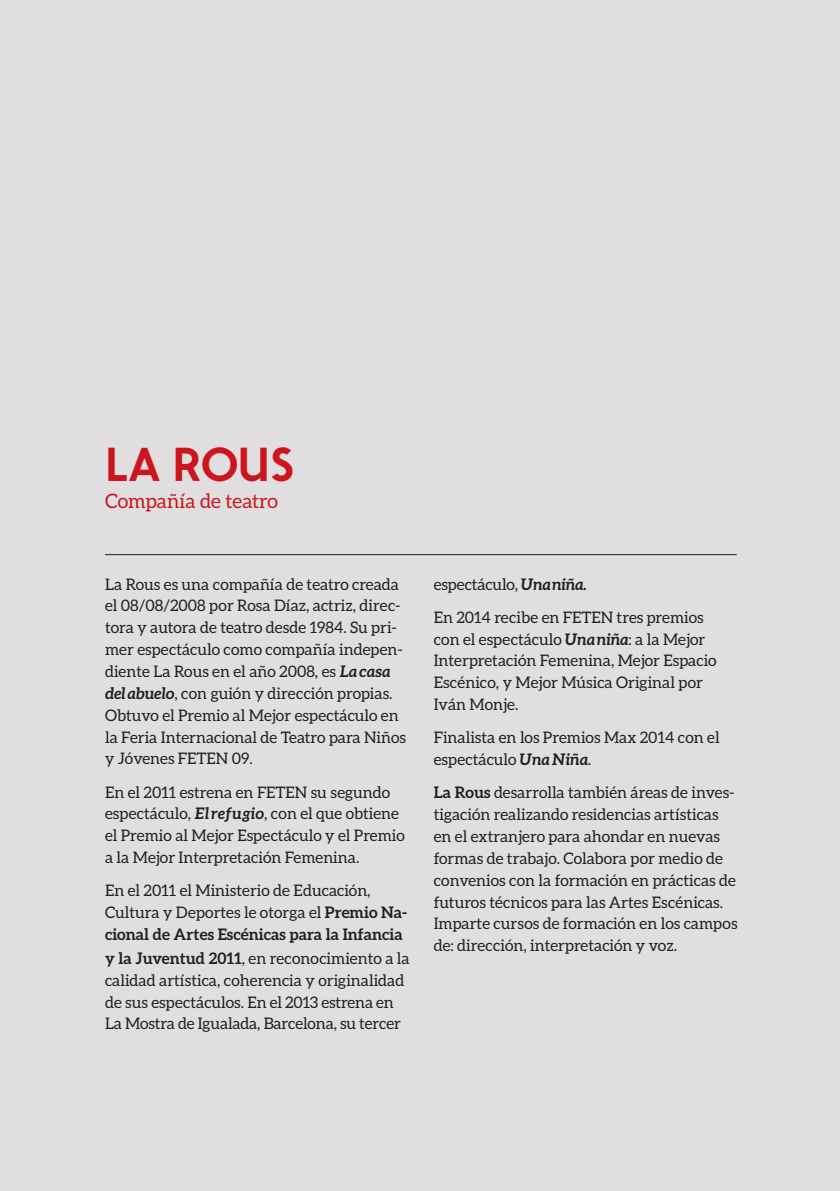
<style>
.page{position:relative;width:840px;height:1191px;background:#fff}
.page>*{position:absolute;margin:0;border:0;box-sizing:border-box;transform-origin:0 0}
.t1{font:700 47.6px "Nordiak";letter-spacing:-.01em;color:#cd151d}
.t2{font:19.8px "Aleo";color:#cd151d}
.t3{font:15.8px/21.8px "Aleo";color:#231f20}
.s1{font-weight:700;font-style:italic}
.s2{font-weight:700}
</style>
<div class="page">
<div style="left:0;top:0;width:839px;height:1191px;background:#e0dedf"></div>
<hr style="left:105px;top:554px;width:631px;height:1px;background:#231f20">
<h1 class="t1" style="left:105px;top:435px;width:191px">LA ROUS</h1>
<p class="t2" style="left:105px;top:490px;width:174px">Compañía de teatro</p>
<p class="t3" style="left:105px;top:573px;width:302px">La Rous es una compañía de teatro creada el 08/08/2008 por Rosa Díaz, actriz, direc&shy;tora y autora de teatro desde 1984. Su pri&shy;mer espectáculo como compañía indepen&shy;diente La Rous en el año 2008, es <span class="s1">La casa del abuelo</span>, con guión y dirección propias.<br>Obtuvo el Premio al Mejor espectáculo en la Feria Internacional de Teatro para Niños y Jóvenes FETEN 09.</p>
<p class="t3" style="left:105px;top:781px;width:301px">En el 2011 estrena en FETEN su segundo espectáculo, <span class="s1">El refugio</span>, con el que obtiene el Premio al Mejor Espectáculo y el Premio a la Mejor Interpretación Femenina.</p>
<p class="t3" style="left:105px;top:879px;width:303px">En el 2011 el Ministerio de Educación,<br>Cultura y Deportes le otorga el <span class="s2">Premio Na&shy;cional de Artes Escénicas para la Infancia</span></p>
<p class="t3" style="left:105px;top:947px;width:306px"><span class="s2">y la Juventud 2011</span>, en reconocimiento a la calidad artística, coherencia y originalidad de sus espectáculos. En el 2013 estrena en La Mostra de Igualada, Barcelona, su tercer</p>
<p class="t3" style="left:433px;top:567px;width:271px;line-height:33.2px">espectáculo, <span class="s1">Una niña.<br></span>En 2014 recibe en FETEN tres premios</p>
<p class="t3" style="left:433px;top:628px;width:284px">con el espectáculo <span class="s1">Una niña</span>: a la Mejor<br>Interpretación Femenina, Mejor Espacio<br>Escénico, y Mejor Música Original por<br>Iván Monje.</p>
<p class="t3" style="left:433px;top:726px;width:287px">Finalista en los Premios Max 2014 con el espectáculo <span class="s1">Una Niña</span>.</p>
<p class="t3" style="left:433px;top:781px;width:305px"><span class="s2">La Rous</span> desarrolla también áreas de inves&shy;tigación realizando residencias artísticas en el extranjero para ahondar en nuevas formas de trabajo. Colabora por medio de convenios con la formación en prácticas de futuros técnicos para las Artes Escénicas.<br>Imparte cursos de formación en los campos de: dirección, interpretación y voz.</p>
</div>
